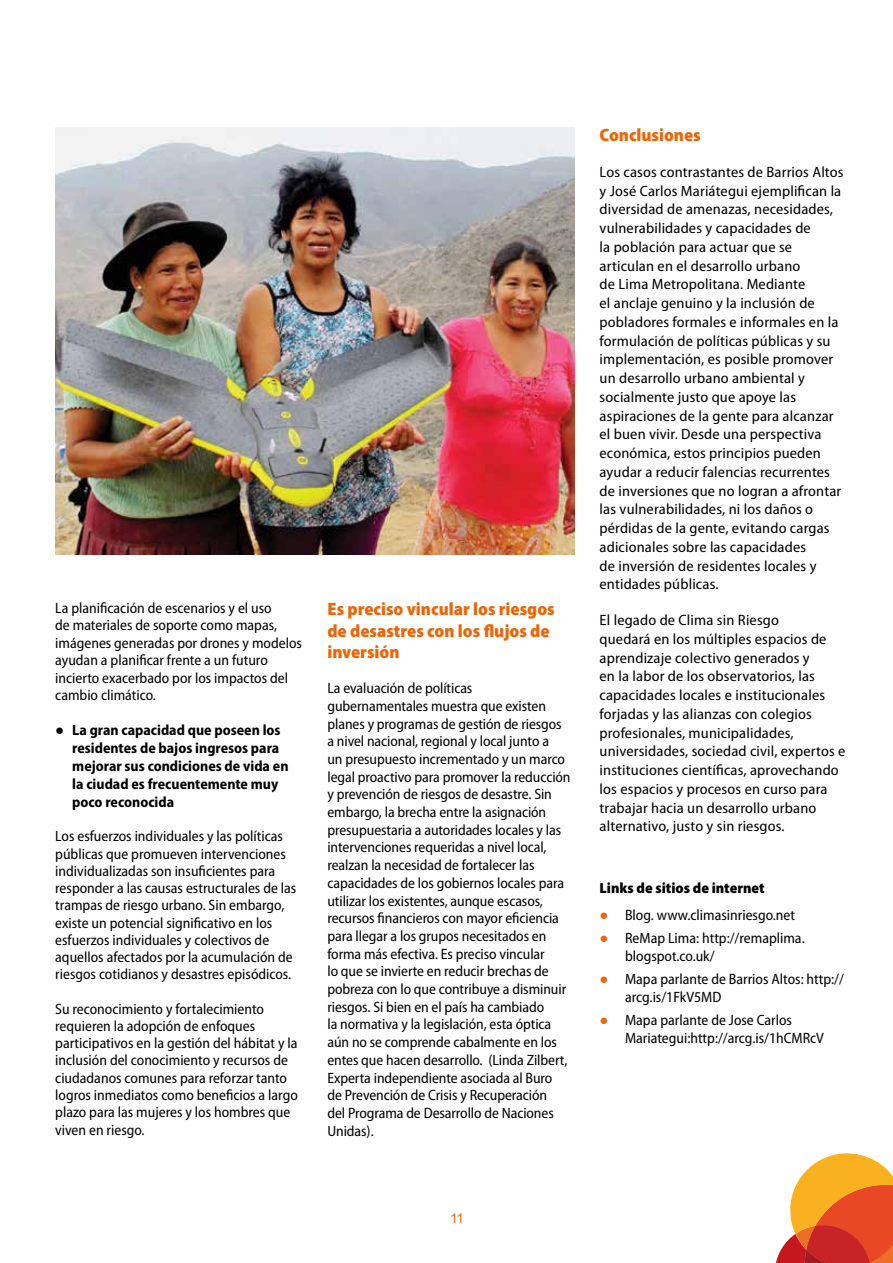
<style>
.page{position:relative;width:893px;height:1263px;background:#fff}
.page>*{position:absolute;margin:0;border:0;box-sizing:border-box;transform-origin:0 0}
.t1{font:900 semi-condensed 18px/21.6px "Myriad Pro";color:#ec6608}
.t2{font:semi-condensed 15px/17.7px "Myriad Pro";color:#000}
.t3{font:semi-condensed 15px/18.8px "Myriad Pro";color:#000;scale:1.05 1}
.t4{font:700 semi-condensed 15px/18px "Myriad Pro";color:#000}
.t5{font:900 semi-condensed 15px "Myriad Pro";color:#000}
.t6{font:13.5px "Arial";color:#ec6608}
.s1{font-family:"Arial";font-weight:400;font-stretch:normal}
.s2{font-family:"Arial";font-stretch:normal;color:#ec6608}
</style>
<div class="page">
<svg style="left:776px;top:1153px;width:117px;height:110px"></svg>
<img style="left:55px;top:128px;width:519px;height:427px">
<p class="t2" style="left:55px;top:600px;width:248px">La planificación de escenarios y el uso<br>de materiales de soporte como mapas, imágenes generadas por drones y modelos ayudan a planificar frente a un futuro incierto exacerbado por los impactos del cambio climático.</p>
<p class="t4" style="left:72px;top:721px;width:218px;text-indent:-17px"><span class="s1">●</span> La gran capacidad que poseen los residentes de bajos ingresos para mejorar sus condiciones de vida en la ciudad es frecuentemente muy poco reconocida</p>
<p class="t2" style="left:55px;top:828px;width:243px;line-height:17.2px">Los esfuerzos individuales y las políticas públicas que promueven intervenciones individualizadas son insuficientes para responder a las causas estructurales de las trampas de riesgo urbano. Sin embargo, existe un potencial significativo en los esfuerzos individuales y colectivos de aquellos afectados por la acumulación de riesgos cotidianos y desastres episódicos.</p>
<p class="t2" style="left:55px;top:1000px;width:244px">Su reconocimiento y fortalecimiento requieren la adopción de enfoques participativos en la gestión del hábitat y la inclusión del conocimiento y recursos de ciudadanos comunes para reforzar tanto logros inmediatos como beneficios a largo plazo para las mujeres y los hombres que viven en riesgo.</p>
<p class="t1" style="left:327px;top:598px;width:229px">Es preciso vincular los riesgos de desastres con los flujos de inversión</p>
<p class="t2" style="left:327px;top:680px;width:245px">La evaluación de políticas gubernamentales muestra que existen planes y programas de gestión de riesgos a nivel nacional, regional y local junto a<br>un presupuesto incrementado y un marco legal proactivo para promover la reducción y prevención de riesgos de desastre. Sin embargo, la brecha entre la asignación presupuestaria a autoridades locales y las intervenciones requeridas a nivel local, realzan la necesidad de fortalecer las capacidades de los gobiernos locales para utilizar los existentes, aunque escasos, recursos financieros con mayor eficiencia para llegar a los grupos necesitados en forma más efectiva. Es preciso vincular<br>lo que se invierte en reducir brechas de pobreza con lo que contribuye a disminuir riesgos. Si bien en el país ha cambiado<br>la normativa y la legislación, esta óptica aún no se comprende cabalmente en los entes que hacen desarrollo. (Linda Zilbert, Experta independiente asociada al Buro de Prevención de Crisis y Recuperación<br>del Programa de Desarrollo de Naciones Unidas).</p>
<p class="t1" style="left:600px;top:124px;width:103px">Conclusiones</p>
<p class="t3" style="left:600px;top:163px;width:234px">Los casos contrastantes de Barrios Altos y José Carlos Mariátegui ejemplifican la diversidad de amenazas, necesidades, vulnerabilidades y capacidades de<br>la población para actuar que se articulan en el desarrollo urbano<br>de Lima Metropolitana. Mediante<br>el anclaje genuino y la inclusión de pobladores formales e informales en la formulación de políticas públicas y su implementación, es posible promover un desarrollo urbano ambiental y socialmente justo que apoye las aspiraciones de la gente para alcanzar el buen vivir. Desde una perspectiva económica, estos principios pueden ayudar a reducir falencias recurrentes de inversiones que no logran a afrontar las vulnerabilidades, ni los daños o pérdidas de la gente, evitando cargas adicionales sobre las capacidades<br>de inversión de residentes locales y entidades públicas.</p>
<p class="t3" style="left:600px;top:611px;width:236px">El legado de Clima sin Riesgo<br>quedará en los múltiples espacios de aprendizaje colectivo generados y<br>en la labor de los observatorios, las capacidades locales e institucionales forjadas y las alianzas con colegios profesionales, municipalidades, universidades, sociedad civil, expertos e instituciones científicas, aprovechando los espacios y procesos en curso para trabajar hacia un desarrollo urbano alternativo, justo y sin riesgos.</p>
<p class="t5" style="left:600px;top:879px;width:167px">Links de sitios de internet</p>
<p class="t2" style="left:600px;top:906px;width:197px"><span class="s2">●</span> Blog. www.climasinriesgo.net</p>
<p class="t2" style="left:625px;top:929px;width:181px;text-indent:-26px"><span class="s2">●</span> ReMap Lima: http://remaplima. blogspot.co.uk/</p>
<p class="t2" style="left:625px;top:970px;width:220px;text-indent:-26px"><span class="s2">●</span> Mapa parlante de Barrios Altos: http:// arcg.is/1FkV5MD</p>
<p class="t2" style="left:625px;top:1011px;width:200px;text-indent:-26px"><span class="s2">●</span> Mapa parlante de Jose Carlos<br>Mariategui:http://arcg.is/1hCMRcV</p>
<p class="t6" style="left:450px;top:1209px;width:16px">11</p>
</div>
